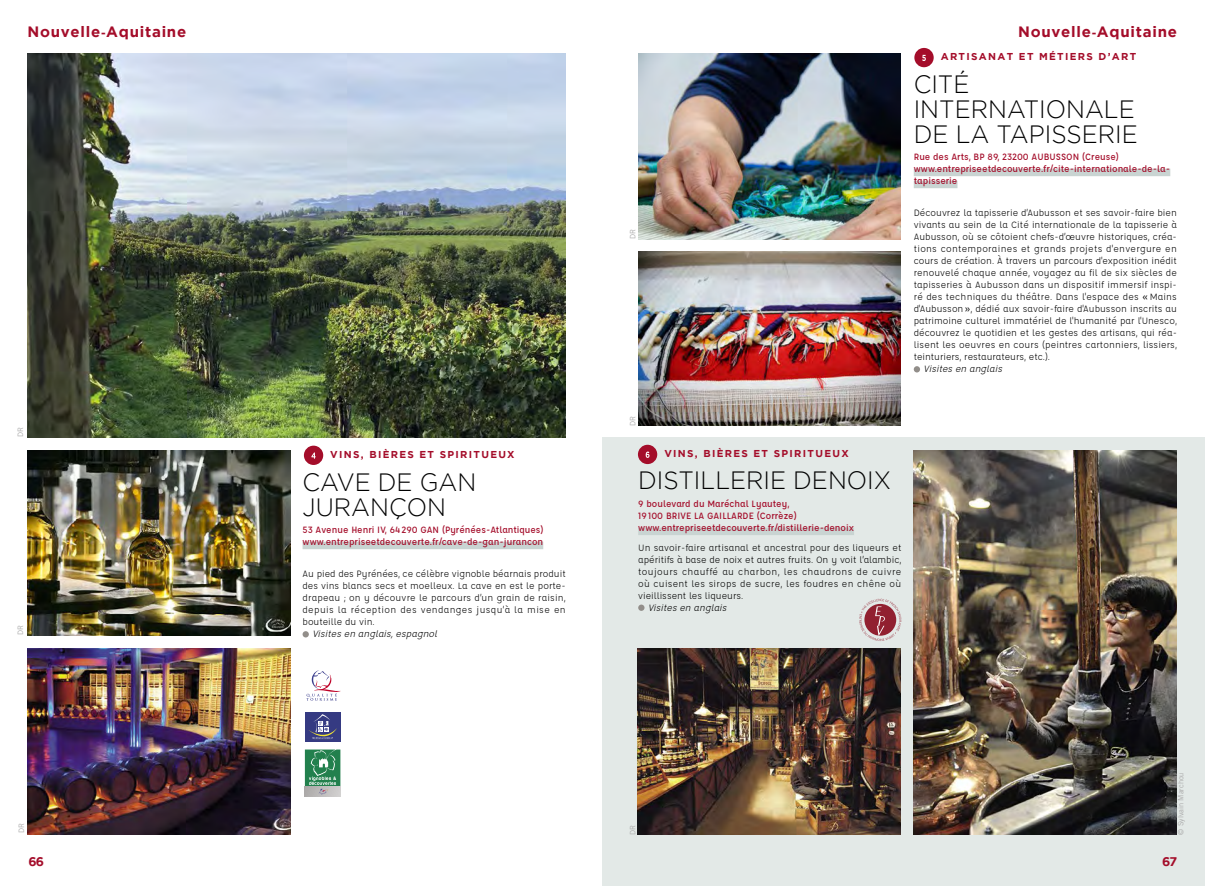
<style>
.page{position:relative;width:1205px;height:886px;background:#fff}
.page>*{position:absolute;margin:0;border:0;box-sizing:border-box;transform-origin:0 0}
.t1{font:300 25px/25px "Gotham";color:#000;scale:.96 1}
.t2{font:700 15px "Gotham";letter-spacing:.05em;color:#a40d2a}
.t3{font:700 12.5px "Gotham";color:#a40d2a}
.t4{font:10px/12px "Affogato";letter-spacing:.015em;color:#000;text-align:justify}
.t5{font:500 10px/12px "Affogato";color:#a40d2a}
.t6{font:700 10px "Gotham";letter-spacing:.13em;color:#a40d2a}
.t7{font:italic 10px "Affogato";color:#000}
.t8{font:7.5px "Trade Gothic";color:#aaa}
.s1{font-size:11.38px}
.s2{font-family:"Gotham"}
</style>
<div class="page">
<div style="left:602px;top:438px;width:603px;height:448px;background:#e3e9e7"></div>
<img style="left:27px;top:648px;width:263px;height:186px">
<img style="left:27px;top:450px;width:263px;height:185px">
<div style="left:302px;top:542px;width:241px;height:7px;background:#c9d4d2"></div>
<div style="left:302px;top:631px;width:7px;height:6px;background:#928e8a;border-radius:50%"></div>
<img style="left:27px;top:53px;width:539px;height:385px">
<div style="left:305px;top:712px;width:36px;height:30px;background:#353a82"></div>
<svg style="left:309px;top:714px;width:28px;height:26px"></svg>
<svg style="left:306px;top:670px;width:34px;height:31px"></svg>
<img style="left:638px;top:54px;width:263px;height:185px">
<img style="left:638px;top:252px;width:263px;height:174px">
<img style="left:914px;top:450px;width:263px;height:384px">
<img style="left:638px;top:648px;width:263px;height:186px">
<div style="left:638px;top:528px;width:216px;height:7px;background:#c9d4d2"></div>
<div style="left:638px;top:604px;width:6px;height:7px;background:#928e8a;border-radius:50%"></div>
<svg style="left:859px;top:599px;width:42px;height:42px"></svg>
<div style="left:914px;top:169px;width:256px;height:7px;background:#c9d4d2"></div>
<div style="left:914px;top:181px;width:43px;height:7px;background:#c9d4d2"></div>
<svg style="left:914px;top:366px;width:6px;height:6px"></svg>
<svg style="left:305px;top:794px;width:35px;height:2px"></svg>
<svg style="left:305px;top:749px;width:35px;height:45px;background:#5c9b79"></svg>
<div style="left:914px;top:48px;width:19px;height:19px;background:#a40d2a;border-radius:50%"></div>
<svg style="left:922px;top:55px;width:4px;height:6px"></svg>
<div style="left:304px;top:446px;width:19px;height:19px;background:#a40d2a;border-radius:50%"></div>
<svg style="left:311px;top:452px;width:5px;height:7px"></svg>
<div style="left:638px;top:445px;width:19px;height:19px;background:#a40d2a;border-radius:50%"></div>
<svg style="left:646px;top:452px;width:3px;height:6px"></svg>
<h2 class="t2" style="left:27px;top:23px;width:160px">Nouvelle<span class="s1">-</span>Aquitaine</h2>
<h2 class="t2" style="left:1018px;top:23px;width:160px">Nouvelle<span class="s1">-</span>Aquitaine</h2>
<p class="t8" style="left:16px;top:437px;width:12px;rotate:-90deg">DR</p>
<p class="t8" style="left:16px;top:635px;width:12px;rotate:-90deg">DR</p>
<p class="t8" style="left:17px;top:833px;width:12px;rotate:-90deg">DR</p>
<p class="t6" style="left:330px;top:449px;width:186px">VINS, BIÈRES ET SPIRITUEUX</p>
<h1 class="t1" style="left:302px;top:469px;width:183px">CAVE DE GAN<br>JURANÇON</h1>
<p class="t5" style="left:302px;top:524px;width:243px">53 Avenue Henri IV, 64290 GAN (Pyrénées-Atlantiques) www.entrepriseetdecouverte.fr/cave-de-gan-jurancon</p>
<p class="t4" style="left:302px;top:568px;width:265px">Au pied des Pyrénées, ce célèbre vignoble béarnais produit des vins blancs secs et moelleux. La cave en est le porte&shy;drapeau ; on y découvre le parcours d’un grain de raisin, depuis la réception des vendanges jusqu’à la mise en bouteille du vin.</p>
<p class="t7" style="left:312px;top:628px;width:129px">Visitesen anglais,espagnol</p>
<p class="t8" style="left:628px;top:239px;width:12px;rotate:-90deg">DR</p>
<p class="t6" style="left:941px;top:51px;width:197px">ARTISANAT ET MÉTIERS D’ART</p>
<h1 class="t1" style="left:914px;top:71px;width:235px">CITÉ<br>INTERNATIONALE<br>DE LA TAPISSERIE</h1>
<p class="t5" style="left:914px;top:151px;width:258px">Rue des Arts, BP 89, 23200 AUBUSSON (Creuse) www.entrepriseetdecouverte.fr/cite-internationale-de-la&shy;tapisserie</p>
<p class="t4" style="left:914px;top:207px;width:265px">Découvrez la tapisserie d’Aubusson et ses savoir-faire bien vivants au sein de la Cité internationale de la tapisserie à Aubusson, où se côtoient chefs-d’œuvre historiques, créa&shy;tions contemporaines et grands projets d'envergure en cours de création. À travers un parcours d'exposition inédit renouvelé chaque année, voyagez au fil de six siècles de tapisseries à Aubusson dans un dispositif immersif inspi&shy;ré des techniques du théâtre. Dans l'espace des <span class="s2">«</span> Mains d'Aubusson<span class="s2">»</span>, dédié aux savoir-faire d'Aubusson inscrits au patrimoine culturel immatériel de l'humanité par l'Unesco, découvrez le quotidien et les gestes des artisans, qui réa&shy;lisent les oeuvres en cours (peintres cartonniers, lissiers, teinturiers, restaurateurs, etc.).</p>
<p class="t7" style="left:923px;top:363px;width:83px">Visitesen anglais</p>
<p class="t8" style="left:628px;top:426px;width:12px;rotate:-90deg">DR</p>
<p class="t6" style="left:664px;top:448px;width:186px">VINS, BIÈRES ET SPIRITUEUX</p>
<h1 class="t1" style="left:638px;top:468px;width:265px">DISTILLERIE DENOIX</h1>
<p class="t5" style="left:638px;top:498px;width:217px">9 boulevard du Maréchal Lyautey,<br>19100 BRIVE LA GAILLARDE (Corrèze) www.entrepriseetdecouverte.fr/distillerie-denoix</p>
<p class="t4" style="left:638px;top:541px;width:265px">Un savoir-faire artisanal et ancestral pour des liqueurs et apéritifs à base de noix et autres fruits. On y voit l’alambic, toujours chauffé au charbon, les chaudrons de cuivre où cuisent les sirops de sucre, les foudres en chêne où vieillissent les liqueurs.</p>
<p class="t7" style="left:648px;top:601px;width:83px">Visitesen anglais</p>
<p class="t8" style="left:628px;top:834px;width:12px;rotate:-90deg">DR</p>
<p class="t8" style="left:1176px;top:834px;width:64px;rotate:-90deg">© Sylvain Marchou</p>
<p class="t3" style="left:29px;top:854px;width:17px">66</p>
<p class="t3" style="left:1162px;top:854px;width:17px">67</p>
</div>
